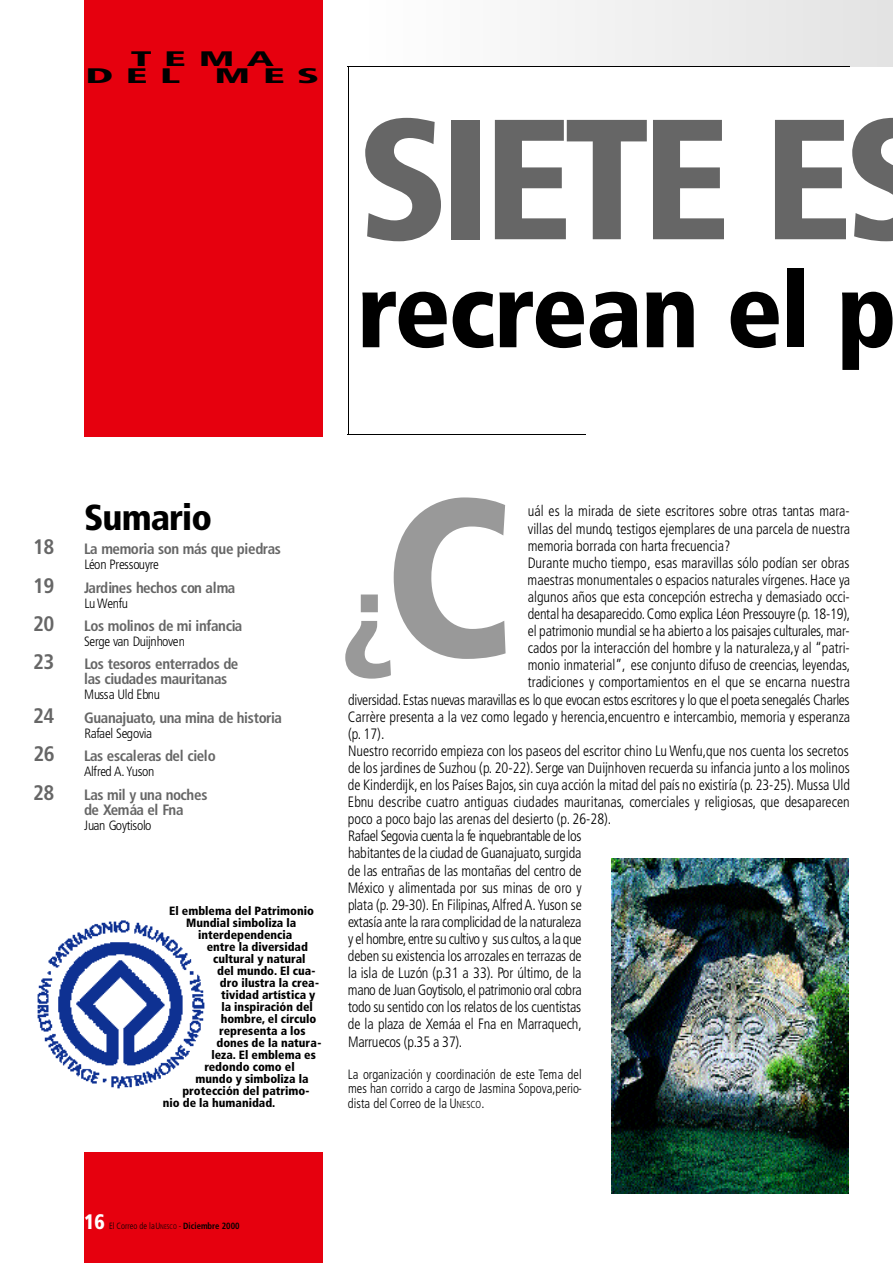
<style>
.page{position:relative;width:893px;height:1263px;background:#fff}
.page>*{position:absolute;margin:0;border:0;box-sizing:border-box;transform-origin:0 0}
.t1{font:900 condensed 171px "Frutiger";letter-spacing:-.05em;color:#666}
.t2{font:900 condensed 118.5px "Frutiger";color:#999}
.t3{font:900 condensed 105px "Frutiger";letter-spacing:-.015em;color:#000}
.t4{font:900 condensed 36px "Frutiger";color:#000}
.t5{font:700 condensed 21px "Frutiger";color:#666}
.t6{font:900 condensed 21px/17.2px "Frutiger";letter-spacing:.295em;color:#000;scale:2 1}
.t7{font:900 condensed 21px "Frutiger";color:#fff;scale:.95 1}
.t8{font:300 condensed 15px "Frutiger";color:#000;scale:.95 1}
.t9{font:700 condensed 15px/15px "Frutiger";letter-spacing:-.025em;color:#666}
.t10{font:300 condensed 15px "Frutiger";letter-spacing:-.03em;color:#000;scale:.95 1}
.t11{font:300 condensed 13.5px/14.9px "Frutiger";color:#000;text-align:justify;scale:.95 1}
.t12{font:300 condensed 13.5px "Frutiger";letter-spacing:-.03em;color:#000}
.t13{font:300 condensed 13.5px "Frutiger";color:#000}
.t14{font:900 condensed 12px "Frutiger";color:#000}
.t15{font:300 condensed 9px "Frutiger";color:#000;scale:.95 1}
.s1{font-size:223.65px}
.s2{font-size:10.2px}
.s3{font-size:6.75px}
.s4{font-weight:700}
</style>
<div class="page">
<div style="left:557px;top:0;width:335px;height:67px;background:#ececec"></div>
<div style="left:84px;top:1152px;width:238px;height:111px;background:#e6000e"></div>
<div style="left:84px;top:0;width:238px;height:437px;background:#e6000e"></div>
<hr style="left:348px;top:66px;width:501px;height:1px;background:#000">
<hr style="left:348px;top:435px;width:238px;height:1px;background:#000">
<hr style="left:348px;top:67px;width:1px;height:368px;background:#000">
<img style="left:611px;top:858px;width:237px;height:336px">
<img style="left:37px;top:920px;width:168px;height:169px">
<h3 class="t6" style="left:85px;top:51px;width:96px;text-indent:45px">TEMA<br>DEL</h3>
<h3 class="t6" style="left:214px;top:69px;width:54px">MES</h3>
<h1 class="t1" style="left:357px;top:111px;width:580px">SIETE ES</h1>
<h3 class="t3" style="left:357px;top:268px;width:541px">re c rean el p</h3>
<h3 class="t4" style="left:84px;top:503px;width:129px">S u m a r i o</h3>
<h3 class="t5" style="left:33px;top:538px;width:23px">1 8</h3>
<p class="t9" style="left:84px;top:542px;width:198px">La memoria son más que piedra s</p>
<p class="t12" style="left:84px;top:559px;width:76px">Léon Pressouyre</p>
<h3 class="t5" style="left:33px;top:577px;width:23px">1 9</h3>
<p class="t9" style="left:84px;top:581px;width:153px">Ja rdines hechos con alma</p>
<p class="t13" style="left:84px;top:597px;width:45px">Lu We n f u</p>
<h3 class="t5" style="left:33px;top:615px;width:23px">2 0</h3>
<p class="t9" style="left:84px;top:619px;width:160px">Los molinos de mi infancia</p>
<p class="t12" style="left:84px;top:636px;width:102px">Serge van Duijnhoven</p>
<h3 class="t5" style="left:33px;top:654px;width:23px">2 3</h3>
<p class="t9" style="left:84px;top:658px;width:155px">Los tesoros enterrados de las ciudades mauritanas</p>
<p class="t12" style="left:84px;top:689px;width:77px">Mussa Uld Ebnu</p>
<h3 class="t5" style="left:33px;top:707px;width:23px">2 4</h3>
<p class="t9" style="left:84px;top:711px;width:199px">G u a n a j u a t o, una mina de historia</p>
<p class="t12" style="left:84px;top:728px;width:69px">Rafael Segovia</p>
<h3 class="t5" style="left:33px;top:746px;width:23px">2 6</h3>
<p class="t9" style="left:84px;top:750px;width:133px">Las escaleras del cielo</p>
<p class="t12" style="left:84px;top:766px;width:72px">Alfred A .Yu s o n</p>
<h3 class="t5" style="left:33px;top:784px;width:23px">2 8</h3>
<p class="t9" style="left:84px;top:788px;width:125px">Las mil y una noches de Xemáa el Fna</p>
<p class="t12" style="left:84px;top:820px;width:69px">Juan Goytisolo</p>
<p class="t14" style="left:169px;top:906px;width:146px">El emblema del Patrimonio</p>
<p class="t14" style="left:186px;top:918px;width:112px">Mundial simboliza la</p>
<p class="t14" style="left:198px;top:930px;width:96px">interdependencia</p>
<p class="t14" style="left:207px;top:942px;width:103px">entre la diversidad</p>
<p class="t14" style="left:213px;top:954px;width:94px">cultural y natural</p>
<p class="t14" style="left:217px;top:966px;width:100px">del mundo. El cua-</p>
<p class="t14" style="left:220px;top:978px;width:101px">dro ilustra la crea-</p>
<p class="t14" style="left:221px;top:990px;width:96px">tividad artística y</p>
<p class="t14" style="left:221px;top:1002px;width:93px">la inspiración del</p>
<p class="t14" style="left:221px;top:1014px;width:97px">hombre, el círculo</p>
<p class="t14" style="left:219px;top:1026px;width:88px">representa a los</p>
<p class="t14" style="left:216px;top:1038px;width:106px">dones de la natura-</p>
<p class="t14" style="left:211px;top:1050px;width:106px">leza. El emblema es</p>
<p class="t14" style="left:204px;top:1062px;width:92px">redondo como el</p>
<p class="t14" style="left:195px;top:1074px;width:114px">mundo y simboliza la</p>
<p class="t14" style="left:182px;top:1086px;width:129px">protección del patrimo-</p>
<p class="t14" style="left:163px;top:1098px;width:114px">nio de la humanidad.</p>
<h2 class="t2" style="left:342px;top:567px;width:171px">¿<span class="s1">C</span></h2>
<p class="t8" style="left:528px;top:505px;width:340px">uál es la mirada de siete escritores sobre otras tantas mara-</p>
<p class="t8" style="left:528px;top:522px;width:341px">villas del mundo, testigos ejemplares de una parcela de nuestra</p>
<p class="t8" style="left:528px;top:539px;width:215px">memoria borrada con harta frecuencia?</p>
<p class="t8" style="left:527px;top:556px;width:340px">Durante mucho tiempo, esas maravillas sólo podían ser obras</p>
<p class="t8" style="left:527px;top:573px;width:341px">maestras monumentales o espacios naturales vírgenes. Hace ya</p>
<p class="t8" style="left:527px;top:591px;width:340px">algunos años que esta concepción estrecha y demasiado occi-</p>
<p class="t8" style="left:528px;top:608px;width:341px">dental ha desaparecido.Como explica Léon Pressouyre (p. 1 8 - 1 9 ) ,</p>
<p class="t8" style="left:527px;top:625px;width:340px">el patrimonio mundial se ha abierto a los paisajes cultura l e s, m a r-</p>
<p class="t8" style="left:527px;top:642px;width:340px">cados por la interacción del hombre y la naturaleza,y al “patri-</p>
<p class="t8" style="left:527px;top:659px;width:341px">monio inmaterial”, ese conjunto difuso de creencias, leyendas,</p>
<p class="t8" style="left:527px;top:676px;width:341px">t radiciones y comportamientos en el que se encarna nuestra</p>
<p class="t10" style="left:348px;top:693px;width:529px">d i v e r s i d a d . Estas nuevas maravillas es lo que evocan estos escritores y lo que el poeta senegalés Charles</p>
<p class="t8" style="left:348px;top:710px;width:530px">Carrère presenta a la vez como legado y herencia,encuentro e intercambio, memoria y esperanza</p>
<p class="t8" style="left:348px;top:728px;width:40px">(p. 17).</p>
<p class="t8" style="left:348px;top:744px;width:528px">Nuestro recorrido empieza con los paseos del escritor chino Lu Wenfu,que nos cuenta los secretos</p>
<p class="t8" style="left:348px;top:762px;width:529px">de los jardines de Suzhou (p. 2 0 - 2 2 ) . Serge van Duijnhoven recuerda su infancia junto a los molinos</p>
<p class="t8" style="left:348px;top:779px;width:530px">de Kinderdijk, en los Países Bajos, sin cuya acción la mitad del país no existiría (p. 2 3 - 2 5 ) . Mussa Uld</p>
<p class="t8" style="left:348px;top:796px;width:529px">Ebnu describe cuatro antiguas ciudades mauritanas, comerciales y religiosas, que desaparecen</p>
<p class="t8" style="left:348px;top:813px;width:279px">poco a poco bajo las arenas del desierto (p. 26-28).</p>
<p class="t10" style="left:348px;top:830px;width:247px">Rafael Segovia cuenta la fe inquebrantable de los</p>
<p class="t8" style="left:348px;top:847px;width:247px">habitantes de la ciudad de Guanajuato,s u r g i d a</p>
<p class="t8" style="left:348px;top:864px;width:248px">de las entrañas de las montañas del centro de</p>
<p class="t8" style="left:348px;top:881px;width:248px">México y alimentada por sus minas de oro y</p>
<p class="t8" style="left:348px;top:898px;width:248px">plata (p. 2 9 - 3 0 ) . En Filipinas,Alfred A .Yuson se</p>
<p class="t8" style="left:348px;top:915px;width:247px">extasía ante la ra ra complicidad de la natura l e z a</p>
<p class="t8" style="left:348px;top:933px;width:247px">y el hombre,entre su cultivo y sus cultos,a la que</p>
<p class="t8" style="left:348px;top:950px;width:247px">deben su existencia los arrozales en terrazas de</p>
<p class="t8" style="left:348px;top:967px;width:247px">la isla de Luzón (p.31 a 33). Por último, de la</p>
<p class="t10" style="left:348px;top:984px;width:247px">mano de Juan Goytisolo,el patrimonio oral cobra</p>
<p class="t8" style="left:348px;top:1001px;width:247px">todo su sentido con los relatos de los cuentistas</p>
<p class="t8" style="left:348px;top:1018px;width:248px">de la plaza de Xemáa el Fna en Marra q u e c h ,</p>
<p class="t8" style="left:348px;top:1035px;width:122px">Marruecos (p.35 a 37).</p>
<p class="t11" style="left:348px;top:1067px;width:248px">La organización y coordinación de este Tema del mes han corrido a cargo de Jasmina Sopova,perio&shy;dista del Correo de la U<span class="s2">NESCO</span>.</p>
<h3 class="t7" style="left:84px;top:1214px;width:23px">16</h3>
<p class="t15" style="left:109px;top:1222px;width:139px">El Correo de la U<span class="s3">NESCO</span> - <span class="s4">Diciembre 2000</span></p>
</div>
